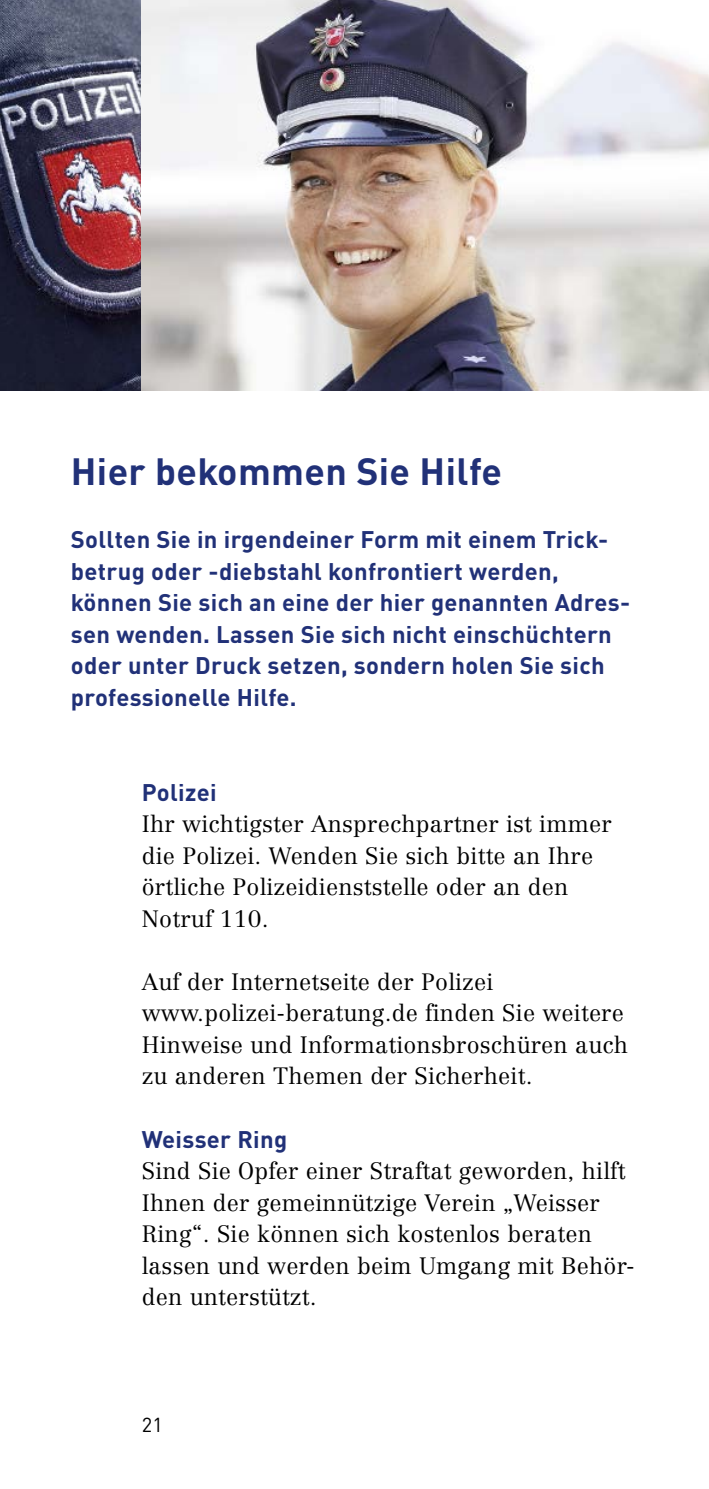
<style>
.page{position:relative;width:709px;height:1489px;background:#fff}
.page>*{position:absolute;margin:0;border:0;box-sizing:border-box;transform-origin:0 0}
.t1{font:700 37.5px "DIN Pro";letter-spacing:.01em;color:#213178}
.t2{font:700 23.75px/31.5px "DIN Pro";letter-spacing:.015em;color:#213178}
.t3{font:300 23.25px/31.5px "Centennial LT Pro";letter-spacing:.01em;color:#000}
.t4{font:20px "DIN Pro";color:#000}
</style>
<div class="page">
<img style="left:0;top:0;width:709px;height:390px">
<h1 class="t1" style="left:71px;top:440px;width:433px">Hier bekommen Sie Hilfe</h1>
<p class="t2" style="left:71px;top:521px;width:561px">Sollten Sie in irgendeiner Form mit einem Trick&shy;betrug oder -diebstahl konfrontiert werden, können Sie sich an eine der hier genannten Adres&shy;sen wenden. Lassen Sie sich nicht einschüchtern oder unter Druck setzen, sondern holen Sie sich professionelle Hilfe.</p>
<p class="t2" style="left:142px;top:773px;width:76px">Polizei</p>
<p class="t3" style="left:142px;top:808px;width:471px">Ihr wichtigster Ansprechpartner ist immer die Polizei. Wenden Sie sich bitte an Ihre örtliche Polizeidienststelle oder an den Notruf 110.</p>
<p class="t3" style="left:142px;top:965px;width:487px">Auf der Internetseite der Polizei www.polizei-beratung.de finden Sie weitere Hinweise und Informationsbroschüren auch zu anderen Themen der Sicherheit.</p>
<p class="t2" style="left:142px;top:1120px;width:147px">Weisser Ring</p>
<p class="t3" style="left:142px;top:1154px;width:494px">Sind Sie Opfer einer Straftat geworden, hilft Ihnen der gemeinnützige Verein „Weisser Ring“. Sie können sich kostenlos beraten lassen und werden beim Umgang mit Behör&shy;den unterstützt.</p>
<p class="t4" style="left:142px;top:1408px;width:23px">21</p>
</div>
